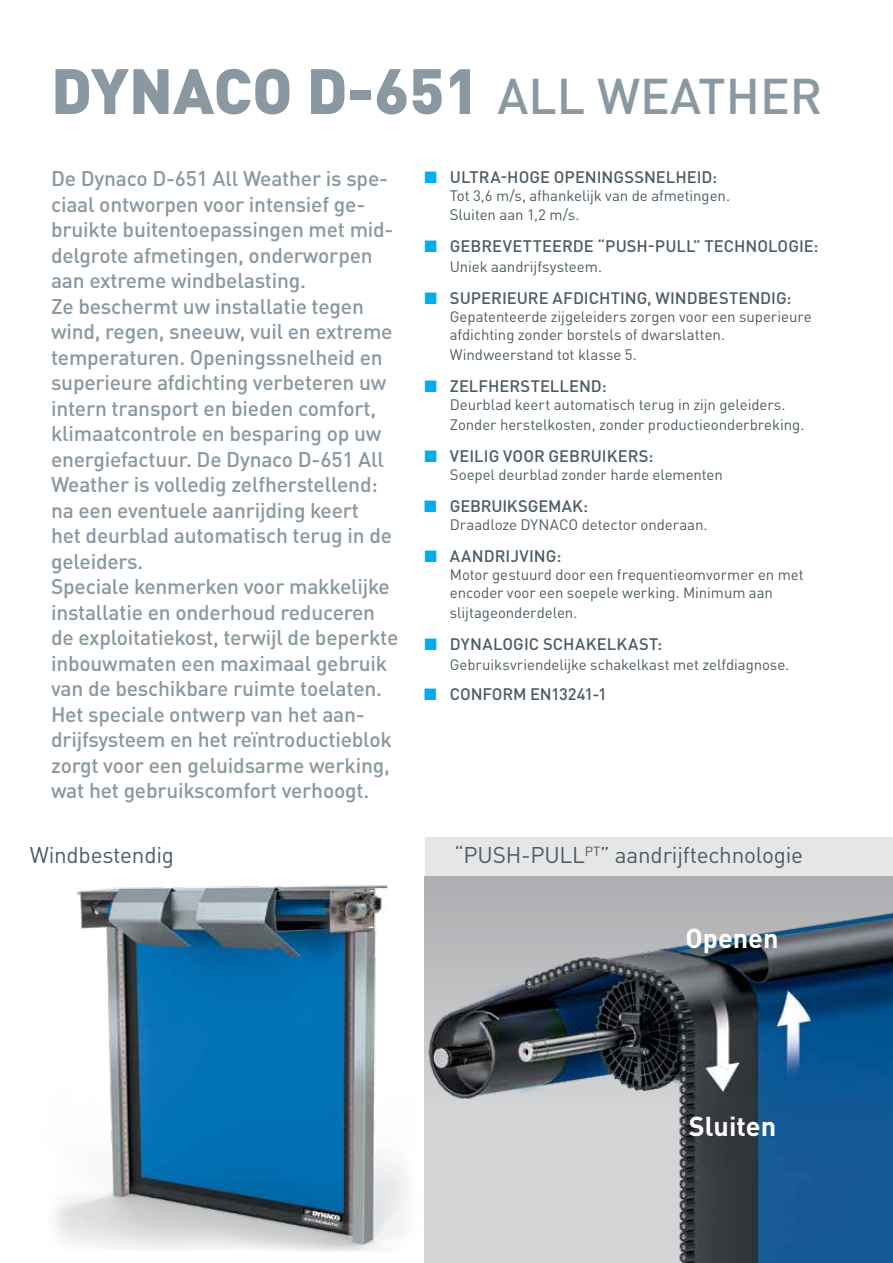
<style>
.page{position:relative;width:893px;height:1263px;background:#fff}
.page>*{position:absolute;margin:0;border:0;box-sizing:border-box;transform-origin:0 0}
.t1{font:900 63px "DINOT";color:#8998a1}
.t2{font:700 27px "DINOT";color:#fff}
.t3{font:22.5px "DINOT";letter-spacing:-.01em;color:#4c5c65}
.t4{font:500 21px/25.5px "DINOT";letter-spacing:-.01em;color:#8998a1}
.t5{font:500 16.5px "DINOT";color:#4c5c65}
.t6{font:15px/19.5px "DINOT";letter-spacing:-.005em;color:#4c5c65}
.s1{font-weight:500;font-size:49.5px}
.s2{color:#00aeef}
</style>
<div class="page">
<img style="left:54px;top:876px;width:839px;height:387px">
<div style="left:424px;top:838px;width:469px;height:38px;background:#e6e6e7"></div>
<h1 class="t1" style="left:51px;top:49px;width:773px">DYNACO D-651 <span class="s1">ALL WEATHER</span></h1>
<p class="t4" style="left:51px;top:165px;width:349px">De Dynaco D-651 All Weather is spe&shy;ciaal ontworpen voor intensief ge&shy;bruikte buitentoepassingen met mid&shy;delgrote afmetingen, onderworpen aan extreme windbelasting.<br>Ze beschermt uw installatie tegen wind, regen, sneeuw, vuil en extreme temperaturen. Openingssnelheid en superieure afdichting verbeteren uw intern transport en bieden comfort, klimaatcontrole en besparing op uw energiefactuur. De Dynaco D-651 All Weather is volledig zelfherstellend: na een eventuele aanrijding keert<br>het deurblad automatisch terug in de geleiders.<br>Speciale kenmerken voor makkelijke installatie en onderhoud reduceren de exploitatiekost, terwijl de beperkte inbouwmaten een maximaal gebruik van de beschikbare ruimte toelaten.<br>Het speciale ontwerp van het aan&shy;drijfsysteem en het reïntroductieblok zorgt voor een geluidsarme werking, wat het gebruikscomfort verhoogt.</p>
<p class="t3" style="left:30px;top:841px;width:146px">Windbestendig</p>
<p class="t5" style="left:424px;top:166px;width:294px"><span class="s2">■</span> ULTRA-HOGE OPENINGSSNELHEID:</p>
<p class="t6" style="left:450px;top:185px;width:282px">Tot 3,6 m/s, afhankelijk van de afmetingen.<br>Sluiten aan 1,2 m/s.</p>
<p class="t5" style="left:424px;top:236px;width:396px"><span class="s2">■</span> GEBREVETTEERDE “PUSH-PULL” TECHNOLOGIE:</p>
<p class="t6" style="left:450px;top:257px;width:154px">Uniek aandrijfsysteem.</p>
<p class="t5" style="left:424px;top:288px;width:369px"><span class="s2">■</span> SUPERIEURE AFDICHTING, WINDBESTENDIG:</p>
<p class="t6" style="left:450px;top:308px;width:363px;line-height:18px">Gepatenteerde zijgeleiders zorgen voor een superieure afdichting zonder borstels of dwarslatten.</p>
<p class="t6" style="left:450px;top:344px;width:188px">Windweerstand tot klasse 5.</p>
<p class="t5" style="left:424px;top:375px;width:184px"><span class="s2">■</span> ZELFHERSTELLEND:</p>
<p class="t6" style="left:450px;top:395px;width:356px">Deurblad keert automatisch terug in zijn geleiders.<br>Zonder herstelkosten, zonder productieonderbreking.</p>
<p class="t5" style="left:424px;top:445px;width:230px"><span class="s2">■</span> VEILIG VOOR GEBRUIKERS:</p>
<p class="t6" style="left:450px;top:464px;width:275px">Soepel deurblad zonder harde elementen</p>
<p class="t5" style="left:424px;top:495px;width:165px"><span class="s2">■</span> GEBRUIKSGEMAK:</p>
<p class="t6" style="left:450px;top:515px;width:259px">Draadloze DYNACO detector onderaan.</p>
<p class="t5" style="left:424px;top:546px;width:138px"><span class="s2">■</span> AANDRIJVING:</p>
<p class="t6" style="left:450px;top:566px;width:355px;line-height:18px">Motor gestuurd door een frequentieomvormer en met encoder voor een soepele werking. Minimum aan</p>
<p class="t6" style="left:450px;top:602px;width:129px">slijtageonderdelen.</p>
<p class="t5" style="left:424px;top:633px;width:239px"><span class="s2">■</span> DYNALOGIC SCHAKELKAST:</p>
<p class="t6" style="left:450px;top:654px;width:341px">Gebruiksvriendelijke schakelkast met zelfdiagnose.</p>
<p class="t5" style="left:424px;top:684px;width:184px"><span class="s2">■</span> CONFORM EN13241-1</p>
<p class="t3" style="left:454px;top:841px;width:350px">“PUSH-PULL<sup>PT</sup>” aandrijftechnologie</p>
<p class="t2" style="left:685px;top:921px;width:95px">Openen</p>
<p class="t2" style="left:689px;top:1108px;width:89px">Sluiten</p>
</div>
